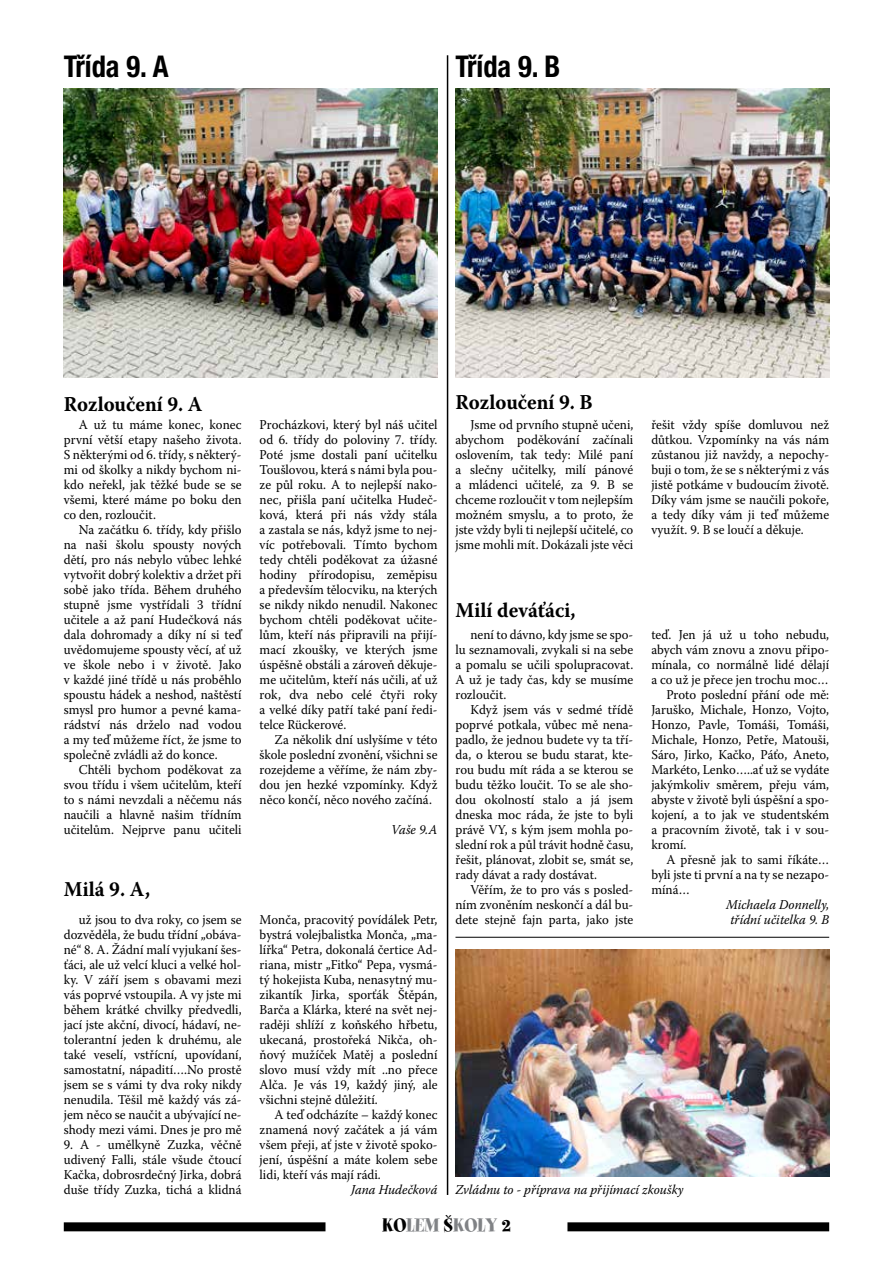
<style>
.page{position:relative;width:893px;height:1263px;background:#fff}
.page>*{position:absolute;margin:0;border:0;box-sizing:border-box;transform-origin:0 0}
.t1{font:700 condensed 30px "Helvetica Neue LT Pro";color:#000;scale:.95 1}
.t2{font:700 21px "Warnock Pro";color:#000;scale:.95 1}
.t3{font:21px "Spumoni LP Std";color:#808285}
.t4{font:13.5px/15px "Warnock Pro";color:#000;text-align:justify;scale:.95 1}
.t5{font:italic 13.5px/15px "Warnock Pro";color:#000;text-align:center;scale:.95 1}
.s1{color:#000}
</style>
<div class="page">
<div style="left:64px;top:1222px;width:765px;height:9px;background:#000"></div>
<div style="left:326px;top:1218px;width:241px;height:30px;background:#fff"></div>
<img style="left:63px;top:88px;width:374px;height:290px">
<img style="left:455px;top:88px;width:374px;height:290px">
<hr style="left:447px;top:55px;width:1px;height:1140px;background:#000">
<img style="left:455px;top:949px;width:375px;height:228px">
<hr style="left:455px;top:937px;width:374px;height:1px;background:#000">
<h1 class="t1" style="left:64px;top:48px;width:112px">Třída 9. A</h1>
<h1 class="t1" style="left:455px;top:48px;width:112px">Třída 9. B</h1>
<h2 class="t2" style="left:64px;top:391px;width:147px">Rozloučení 9. A</h2>
<p class="t4" style="left:64px;top:417px;width:189px;text-indent:15px">A už tu máme konec, konec první větší etapy našeho života.<br>S některými od 6. třídy, s některý&shy;mi od školky a nikdy bychom ni&shy;kdo neřekl, jak těžké bude se se všemi, které máme po boku den co den, rozloučit.</p>
<p class="t4" style="left:64px;top:522px;width:189px;text-indent:15px">Na začátku 6. třídy, kdy přišlo na naši školu spousty nových dětí, pro nás nebylo vůbec lehké vytvořit dobrý kolektiv a držet při sobě jako třída. Během druhého stupně jsme vystřídali 3 třídní učitele a až paní Hudečková nás dala dohromady a díky ní si teď uvědomujeme spousty věcí, ať už ve škole nebo i v životě. Jako v každé jiné třídě u nás proběhlo spoustu hádek a neshod, naštěstí smysl pro humor a pevné kama&shy;rádství nás drželo nad vodou a my teď můžeme říct, že jsme to společně zvládli až do konce.</p>
<p class="t4" style="left:64px;top:762px;width:189px;text-indent:15px">Chtěli bychom poděkovat za svou třídu i všem učitelům, kteří to s námi nevzdali a něčemu nás naučili a hlavně našim třídním učitelům. Nejprve panu učiteli</p>
<h2 class="t2" style="left:64px;top:876px;width:92px">Milá 9. A,</h2>
<p class="t4" style="left:64px;top:912px;width:189px;text-indent:15px">už jsou to dva roky, co jsem se dozvěděla, že budu třídní „obáva&shy;né“ 8. A. Žádní malí vyjukaní šes&shy;ťáci, ale už velcí kluci a velké hol&shy;ky. V září jsem s obavami mezi vás poprvé vstoupila. A vy jste mi během krátké chvilky předvedli, jací jste akční, divocí, hádaví, ne&shy;tolerantní jeden k druhému, ale také veselí, vstřícní, upovídaní, samostatní, nápadití….No prostě jsem se s vámi ty dva roky nikdy nenudila. Těšil mě každý vás zá&shy;jem něco se naučit a ubývající ne&shy;shody mezi vámi. Dnes je pro mě</p>
<p class="t4" style="left:64px;top:1137px;width:189px">9. A - umělkyně Zuzka, věčně udivený Falli, stále všude čtoucí Kačka, dobrosrdečný Jirka, dobrá duše třídy Zuzka, tichá a klidná</p>
<p class="t4" style="left:260px;top:417px;width:189px">Procházkovi, který byl náš učitel od 6. třídy do poloviny 7. třídy.<br>Poté jsme dostali paní učitelku Toušlovou, která s námi byla pou&shy;ze půl roku. A to nejlepší nako&shy;nec, přišla paní učitelka Hudeč&shy;ková, která při nás vždy stála a zastala se nás, když jsme to nej&shy;víc potřebovali. Tímto bychom tedy chtěli poděkovat za úžasné hodiny přírodopisu, zeměpisu a především tělocviku, na kterých se nikdy nikdo nenudil. Nakonec bychom chtěli poděkovat učite&shy;lům, kteří nás připravili na přijí&shy;mací zkoušky, ve kterých jsme úspěšně obstáli a zároveň děkuje&shy;me učitelům, kteří nás učili, ať už rok, dva nebo celé čtyři roky a velké díky patří také paní ředi&shy;telce Rückerové.</p>
<p class="t4" style="left:260px;top:732px;width:189px;text-indent:15px">Za několik dní uslyšíme v této škole poslední zvonění, všichni se rozejdeme a věříme, že nám zby&shy;dou jen hezké vzpomínky. Když něco končí, něco nového začíná.</p>
<p class="t5" style="left:391px;top:822px;width:50px">Vaše 9.A</p>
<p class="t4" style="left:260px;top:912px;width:189px">Monča, pracovitý povídálek Petr, bystrá volejbalistka Monča, „ma&shy;lířka“ Petra, dokonalá čertice Ad&shy;riana, mistr „Fitko“ Pepa, vysmá&shy;tý hokejista Kuba, nenasytný mu&shy;zikantík Jirka, sporťák Štěpán, Barča a Klárka, které na svět nej&shy;raději shlíží z koňského hřbetu, ukecaná, prostořeká Nikča, oh&shy;ňový mužíček Matěj a poslední slovo musí vždy mít ..no přece Alča. Je vás 19, každý jiný, ale všichni stejně důležití.</p>
<p class="t4" style="left:260px;top:1107px;width:189px;text-indent:15px">A teď odcházíte – každý konec znamená nový začátek a já vám všem přeji, ať jste v životě spoko&shy;jení, úspěšní a máte kolem sebe lidi, kteří vás mají rádi.</p>
<p class="t5" style="left:351px;top:1182px;width:92px">Jana Hudečková</p>
<h2 class="t2" style="left:455px;top:389px;width:144px">Rozloučení 9. B</h2>
<p class="t4" style="left:455px;top:417px;width:189px;text-indent:15px">Jsme od prvního stupně učeni, abychom poděkování začínali oslovením, tak tedy: Milé paní a slečny učitelky, milí pánové a mládenci učitelé, za 9. B se chceme rozloučit v tom nejlepším možném smyslu, a to proto, že jste vždy byli ti nejlepší učitelé, co jsme mohli mít. Dokázali jste věci</p>
<p class="t4" style="left:651px;top:417px;width:189px">řešit vždy spíše domluvou než důtkou. Vzpomínky na vás nám zůstanou již navždy, a nepochy&shy;buji o tom, že se s některými z vás jistě potkáme v budoucím životě.<br>Díky vám jsme se naučili pokoře, a tedy díky vám ji teď můžeme využít. 9. B se loučí a děkuje.</p>
<h2 class="t2" style="left:455px;top:598px;width:128px">Milí deváťáci,</h2>
<p class="t4" style="left:455px;top:627px;width:189px;text-indent:15px">není to dávno, kdy jsme se spo&shy;lu seznamovali, zvykali si na sebe a pomalu se učili spolupracovat.<br>A už je tady čas, kdy se musíme rozloučit.</p>
<p class="t4" style="left:455px;top:702px;width:189px;text-indent:15px">Když jsem vás v sedmé třídě poprvé potkala, vůbec mě nena&shy;padlo, že jednou budete vy ta tří&shy;da, o kterou se budu starat, kte&shy;rou budu mít ráda a se kterou se budu těžko loučit. To se ale sho&shy;dou okolností stalo a já jsem dneska moc ráda, že jste to byli právě VY, s kým jsem mohla po&shy;slední rok a půl trávit hodně času, řešit, plánovat, zlobit se, smát se, rady dávat a rady dostávat.</p>
<p class="t4" style="left:455px;top:882px;width:189px;text-indent:15px">Věřím, že to pro vás s posled&shy;ním zvoněním neskončí a dál bu&shy;dete stejně fajn parta, jako jste</p>
<p class="t4" style="left:651px;top:627px;width:189px">teď. Jen já už u toho nebudu,</p>
<p class="t4" style="left:651px;top:642px;width:189px">abych vám znovu a znovu připo-</p>
<p class="t4" style="left:651px;top:657px;width:189px">mínala, co normálně lidé dělají</p>
<p class="t4" style="left:651px;top:672px;width:188px">a co už je přece jen trochu moc…</p>
<p class="t4" style="left:666px;top:687px;width:173px">Proto poslední přání ode mě:</p>
<p class="t4" style="left:651px;top:702px;width:189px">Jaruško, Michale, Honzo, Vojto,</p>
<p class="t4" style="left:651px;top:717px;width:189px">Honzo, Pavle, Tomáši, Tomáši,</p>
<p class="t4" style="left:651px;top:732px;width:189px">Michale, Honzo, Petře, Matouši,</p>
<p class="t4" style="left:651px;top:747px;width:189px">Sáro, Jirko, Kačko, Páťo, Aneto,</p>
<p class="t4" style="left:651px;top:762px;width:189px">Markéto, Lenko…..ať už se vydáte</p>
<p class="t4" style="left:651px;top:777px;width:189px">jakýmkoliv směrem, přeju vám,</p>
<p class="t4" style="left:651px;top:792px;width:189px">abyste v životě byli úspěšní a spo-</p>
<p class="t4" style="left:651px;top:807px;width:189px">kojení, a to jak ve studentském</p>
<p class="t4" style="left:651px;top:822px;width:189px">a pracovním životě, tak i v sou-</p>
<p class="t4" style="left:651px;top:837px;width:39px">kromí.</p>
<p class="t4" style="left:666px;top:852px;width:173px">A přesně jak to sami říkáte…</p>
<p class="t4" style="left:651px;top:867px;width:189px">byli jste ti první a na ty se nezapo-</p>
<p class="t4" style="left:651px;top:882px;width:42px">míná…</p>
<p class="t5" style="left:726px;top:897px;width:110px">Michaela Donnelly, třídní učitelka 9. B</p>
<p class="t5" style="left:455px;top:1182px;width:242px">Zvládnu to - příprava na přijímací zkoušky</p>
<h2 class="t3" style="left:382px;top:1214px;width:130px"><span class="s1">KO</span>LEM <span class="s1">Š</span>KOLY <span class="s1">2</span></h2>
</div>
